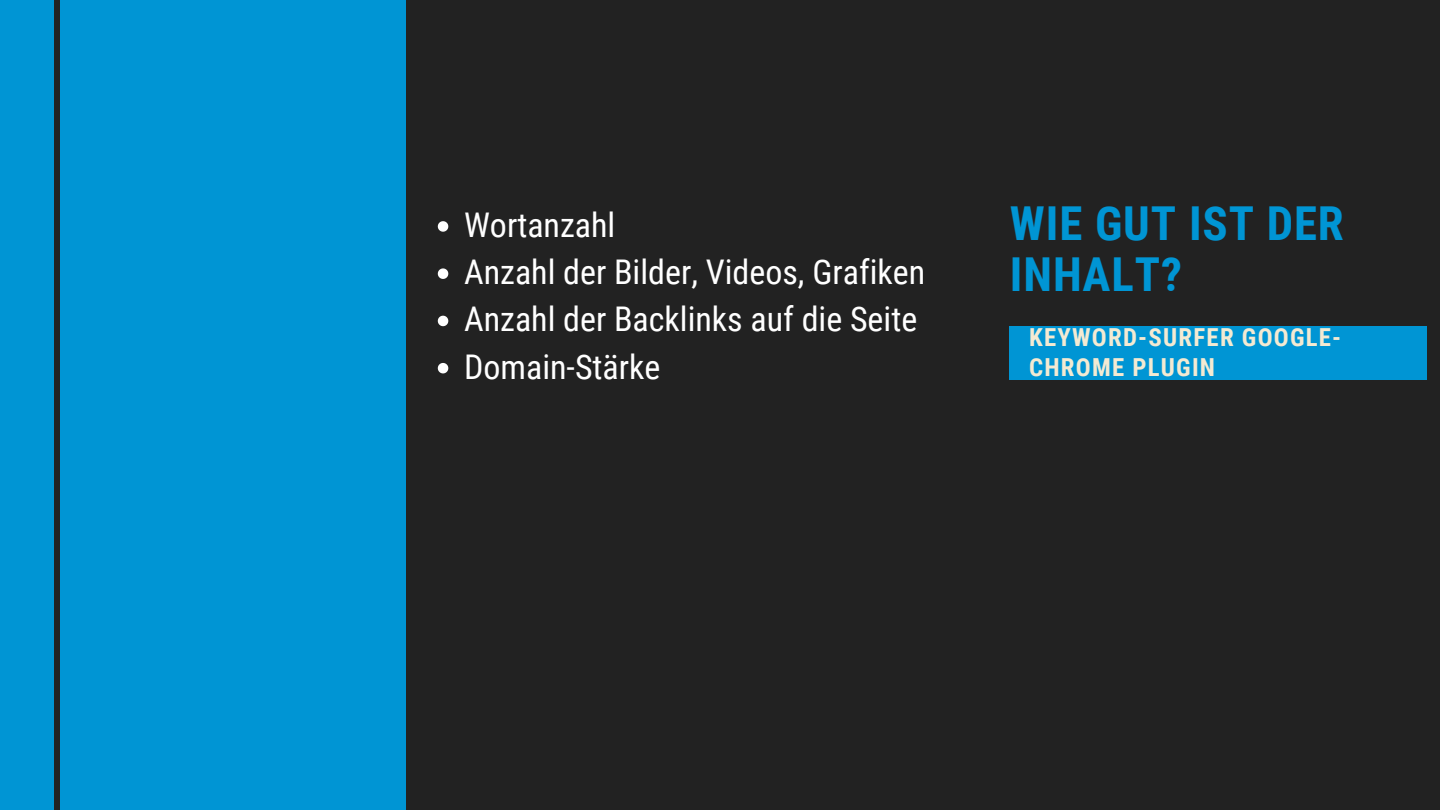
<style>
.page{position:relative;width:1440px;height:810px;background:#222}
.page>*{position:absolute;margin:0;border:0;box-sizing:border-box;transform-origin:0 0}
.t1{font:700 46.8px/51.1px "Roboto Condensed";letter-spacing:.02em;color:#0095d4}
.t2{font:34px "Roboto Condensed";color:#fff}
.t3{font:700 24.8px/29.8px "Roboto Condensed";letter-spacing:.05em;color:#f4ead2}
</style>
<div class="page">
<div style="left:0;top:0;width:406px;height:810px;background:#0095d4"></div>
<div style="left:55px;top:0;width:5px;height:810px;background:#222"></div>
<div style="left:1010px;top:326px;width:417px;height:53px;background:#0095d4"></div>
<svg style="left:438px;top:221px;width:10px;height:11px"></svg>
<svg style="left:438px;top:268px;width:10px;height:11px"></svg>
<svg style="left:438px;top:316px;width:10px;height:10px"></svg>
<svg style="left:438px;top:363px;width:10px;height:10px"></svg>
<p class="t2" style="left:464px;top:205px;width:153px">Wortanzahl</p>
<p class="t2" style="left:464px;top:253px;width:463px">Anzahl der Bilder, Videos, Grafiken</p>
<p class="t2" style="left:464px;top:300px;width:455px">Anzahl der Backlinks auf die Seite</p>
<p class="t2" style="left:464px;top:347px;width:198px">Domain-Stärke</p>
<p class="t1" style="left:1010px;top:198px;width:335px">WIE GUT IST DER<br>INHALT?</p>
<p class="t3" style="left:1029px;top:323px;width:314px">KEYWORD-SURFER GOOGLE-<br>CHROME PLUGIN</p>
</div>
